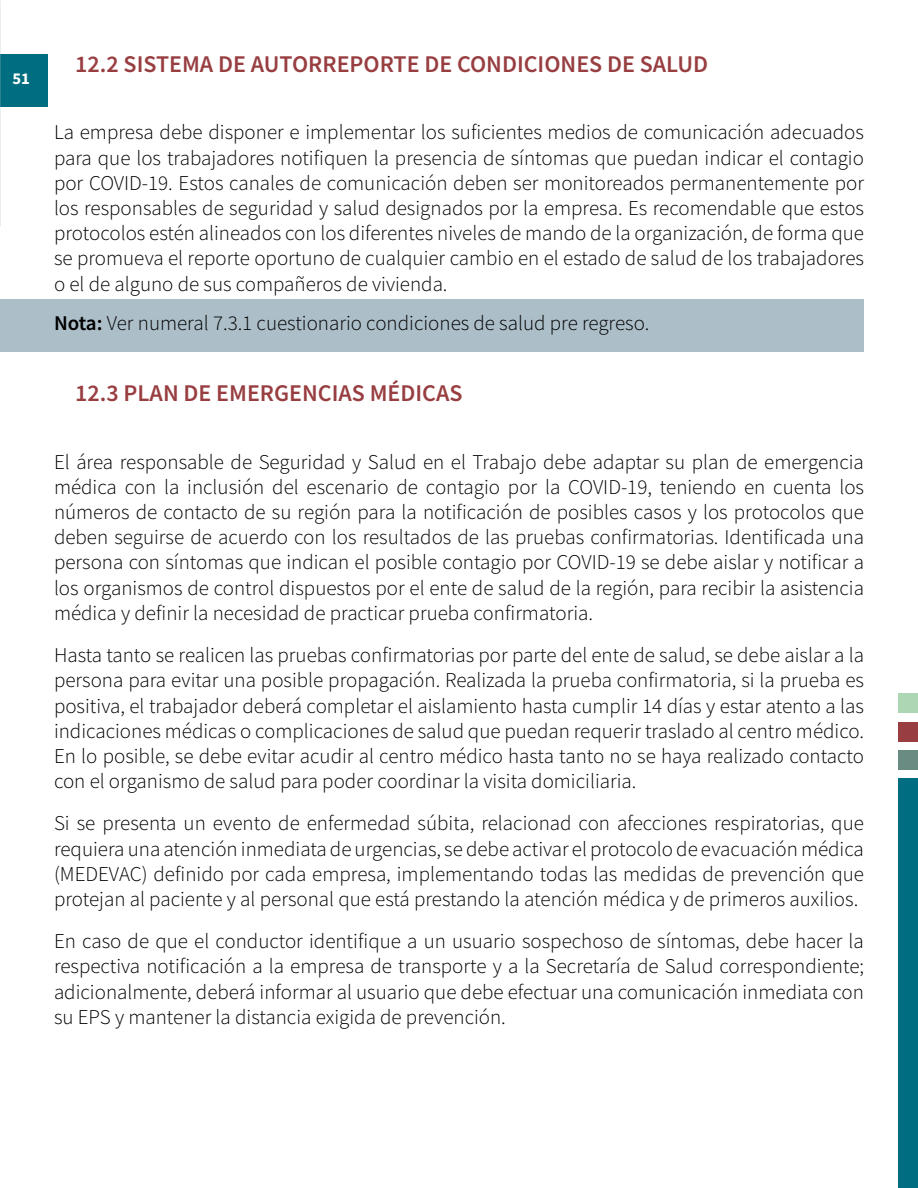
<style>
.page{position:relative;width:918px;height:1188px;background:#fff}
.page>*{position:absolute;margin:0;border:0;box-sizing:border-box;transform-origin:0 0}
.t1{font:600 24px "Source Sans Pro";color:#983e41}
.t2{font:300 21px/25.2px "Source Sans Pro";color:#000;text-align:justify}
.t3{font:700 16.5px "Source Sans Pro";color:#fff}
.s1{font-weight:600}
</style>
<div class="page">
<div style="left:0;top:54px;width:48px;height:52px;background:#006e80"></div>
<div style="left:899px;top:779px;width:19px;height:409px;background:#006e80"></div>
<div style="left:899px;top:750px;width:19px;height:20px;background:#6a8b82"></div>
<div style="left:899px;top:722px;width:19px;height:19px;background:#983e41"></div>
<div style="left:899px;top:693px;width:19px;height:20px;background:#add6b5"></div>
<div style="left:0;top:300px;width:864px;height:52px;background:#acbec8"></div>
<p class="t3" style="left:12px;top:68px;width:19px">51</p>
<p class="t1" style="left:75px;top:48px;width:635px">12.2 SISTEMA DE AUTORREPORTE DE CONDICIONES DE SALUD</p>
<p class="t2" style="left:54px;top:120px;width:812px">La empresa debe disponer e implementar los suficientes medios de comunicación adecuados para que los trabajadores notifiquen la presencia de síntomas que puedan indicar el contagio por COVID-19. Estos canales de comunicación deben ser monitoreados permanentemente por los responsables de seguridad y salud designados por la empresa. Es recomendable que estos protocolos estén alineados con los diferentes niveles de mando de la organización, de forma que se promueva el reporte oportuno de cualquier cambio en el estado de salud de los trabajadores o el de alguno de sus compañeros de vivienda.</p>
<p class="t2" style="left:54px;top:311px;width:597px"><span class="s1">Nota:</span> Ver numeral 7.3.1 cuestionario condiciones de salud pre regreso.</p>
<p class="t1" style="left:75px;top:378px;width:389px">12.3 PLAN DE EMERGENCIAS MÉDICAS</p>
<p class="t2" style="left:54px;top:449px;width:812px">El área responsable de Seguridad y Salud en el Trabajo debe adaptar su plan de emergencia médica con la inclusión del escenario de contagio por la COVID-19, teniendo en cuenta los números de contacto de su región para la notificación de posibles casos y los protocolos que deben seguirse de acuerdo con los resultados de las pruebas confirmatorias. Identificada una persona con síntomas que indican el posible contagio por COVID-19 se debe aislar y notificar a los organismos de control dispuestos por el ente de salud de la región, para recibir la asistencia médica y definir la necesidad de practicar prueba confirmatoria.</p>
<p class="t2" style="left:54px;top:643px;width:812px">Hasta tanto se realicen las pruebas confirmatorias por parte del ente de salud, se debe aislar a la persona para evitar una posible propagación. Realizada la prueba confirmatoria, si la prueba es positiva, el trabajador deberá completar el aislamiento hasta cumplir 14 días y estar atento a las indicaciones médicas o complicaciones de salud que puedan requerir traslado al centro médico.<br>En lo posible, se debe evitar acudir al centro médico hasta tanto no se haya realizado contacto con el organismo de salud para poder coordinar la visita domiciliaria.</p>
<p class="t2" style="left:54px;top:811px;width:812px">Si se presenta un evento de enfermedad súbita, relacionad con afecciones respiratorias, que requiera una atención inmediata de urgencias, se debe activar el protocolo de evacuación médica (MEDEVAC) definido por cada empresa, implementando todas las medidas de prevención que protejan al paciente y al personal que está prestando la atención médica y de primeros auxilios.</p>
<p class="t2" style="left:54px;top:929px;width:812px">En caso de que el conductor identifique a un usuario sospechoso de síntomas, debe hacer la respectiva notificación a la empresa de transporte y a la Secretaría de Salud correspondiente; adicionalmente, deberá informar al usuario que debe efectuar una comunicación inmediata con su EPS y mantener la distancia exigida de prevención.</p>
</div>
